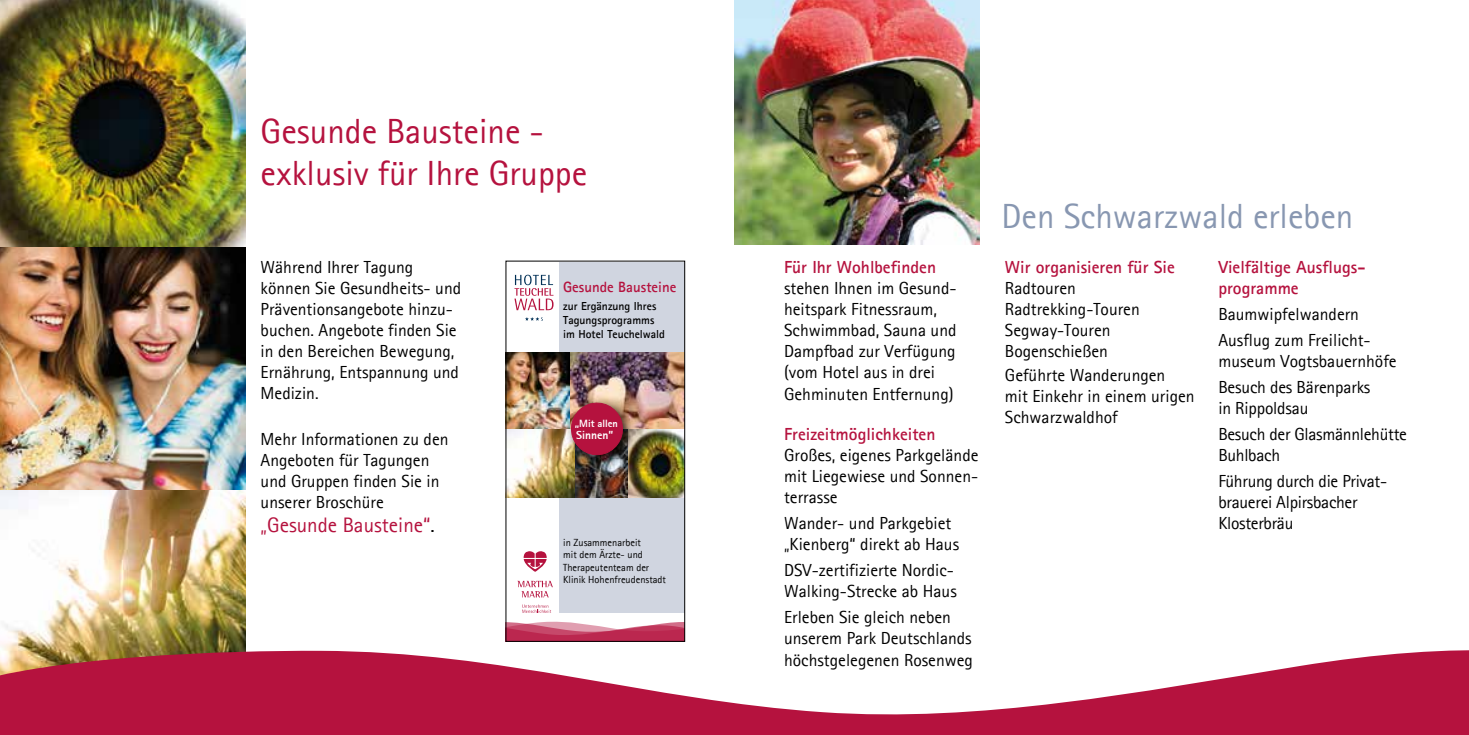
<style>
.page{position:relative;width:1469px;height:735px;background:#fff}
.page>*{position:absolute;margin:0;border:0;box-sizing:border-box;transform-origin:0 0}
.t1{font:35px/42px "Agfa Rotis Sans Serif";color:#b5123e}
.t2{font:35px "Agfa Rotis Sans Serif";color:#8897b1}
.t3{font:21px "Agfa Rotis Sans Serif";color:#b5123e}
.t4{font:17.5px/21px "Agfa Rotis Sans Serif";color:#000}
.t5{font:700 17.5px/21px "Agfa Rotis Sans Serif";color:#b5123e}
.t6{font:700 14.88px "Agfa Rotis Sans Serif";color:#b5123e}
.t7{font:700 11.55px/14px "Agfa Rotis Sans Serif";color:#000}
.t8{font:800 11.55px "Agfa Rotis Sans Serif";letter-spacing:-.005em;color:#fff}
.t9{font:10.33px/12.4px "Agfa Rotis Sans Serif";color:#000}
.t10{font:800 10.33px "Agfa Rotis Sans Serif";letter-spacing:-.005em;color:#fff}
.s1{color:#000}
.s2{font-size:10.67px}
</style>
<div class="page">
<img style="left:0;top:55px;width:246px;height:585px">
<img style="left:0;top:0;width:246px;height:55px">
<img style="left:734px;top:0;width:245px;height:245px">
<svg style="left:0;top:640px;width:1468px;height:94px;fill:#b5123e"></svg>
<div style="left:559px;top:262px;width:126px;height:350px;background:#d0d5e0"></div>
<svg style="left:517px;top:580px;width:36px;height:17px"></svg>
<svg style="left:522px;top:604px;width:29px;height:8px"></svg>
<svg style="left:523px;top:551px;width:23px;height:20px"></svg>
<svg style="left:507px;top:621px;width:176px;height:18px"></svg>
<svg style="left:514px;top:274px;width:39px;height:36px"></svg>
<svg style="left:525px;top:317px;width:18px;height:3px"></svg>
<img style="left:507px;top:352px;width:176px;height:77px">
<img style="left:507px;top:429px;width:122px;height:68px">
<img style="left:629px;top:429px;width:54px;height:68px">
<div style="left:565px;top:397px;width:70px;height:70px;background:#000;opacity:.8"></div>
<img style="left:568px;top:399px;width:57px;height:58px">
<div style="left:505px;top:260px;width:180px;height:381px;border:1px solid #000"></div>
<h1 class="t1" style="left:261px;top:109px;width:328px">Gesunde Bausteine - exklusiv für Ihre Gruppe</h1>
<p class="t4" style="left:261px;top:256px;width:202px">Während Ihrer Tagung können Sie Gesundheits- und<br>Präventionsangebote hinzu&shy;buchen. Angebote finden Sie in den Bereichen Bewegung,<br>Ernährung, Entspannung und<br>Medizin.</p>
<p class="t4" style="left:261px;top:428px;width:189px">Mehr Informationen zu den<br>Angeboten für Tagungen und Gruppen finden Sie in unserer Broschüre</p>
<p class="t3" style="left:261px;top:512px;width:176px">„Gesunde Bausteine“<span class="s1">.</span></p>
<p class="t6" style="left:563px;top:277px;width:115px">Gesunde Bausteine</p>
<p class="t7" style="left:563px;top:298px;width:103px">zur Ergänzung Ihres<br>Tagungsprogramms im Hotel Teuchelwald</p>
<p class="t10" style="left:575px;top:416px;width:45px"><span class="s2">„</span>Mit allen</p>
<p class="t8" style="left:576px;top:428px;width:39px">Sinnen”</p>
<p class="t9" style="left:563px;top:535px;width:104px">in Zusammenarbeit<br>mit dem Ärzte- und<br>Therapeutenteam der<br>Klinik Hohenfreudenstadt</p>
<p class="t5" style="left:784px;top:256px;width:153px">Für Ihr Wohlbefinden</p>
<p class="t4" style="left:784px;top:277px;width:174px">stehen Ihnen im Gesund&shy;heitspark Fitnessraum,<br>Schwimmbad, Sauna und<br>Dampfbad zur Verfügung (vom Hotel aus in drei<br>Gehminuten Entfernung)</p>
<p class="t5" style="left:784px;top:423px;width:153px">Freizeitmöglichkeiten</p>
<p class="t4" style="left:784px;top:444px;width:196px;text-align:justify">Großes, eigenes Parkgelände mit Liegewiese und Sonnen&shy;terrasse</p>
<p class="t4" style="left:784px;top:512px;width:176px">Wander- und Parkgebiet „Kienberg“ direkt ab Haus</p>
<p class="t4" style="left:784px;top:559px;width:174px">DSV-zertifizierte Nordic-<br>Walking-Strecke ab Haus</p>
<p class="t4" style="left:784px;top:606px;width:190px">Erleben Sie gleich neben unserem Park Deutschlands höchstgelegenen Rosenweg</p>
<h1 class="t2" style="left:1001px;top:195px;width:353px">Den Schwarzwald erleben</h1>
<p class="t5" style="left:1005px;top:256px;width:171px">Wir organisieren für Sie</p>
<p class="t4" style="left:1005px;top:277px;width:136px">Radtouren<br>Radtrekking-Touren<br>Segway-Touren<br>Bogenschießen</p>
<p class="t4" style="left:1005px;top:363px;width:191px">Geführte Wanderungen<br>mit Einkehr in einem urigen<br>Schwarzwaldhof</p>
<p class="t5" style="left:1218px;top:256px;width:149px">Vielfältige Ausflugs&shy;programme</p>
<p class="t4" style="left:1218px;top:301px;width:154px;line-height:25.9px">Baumwipfelwandern<br>Ausflug zum Freilicht-</p>
<p class="t4" style="left:1218px;top:348px;width:180px;line-height:25.9px">museum Vogtsbauernhöfe<br>Besuch des Bärenparks</p>
<p class="t4" style="left:1218px;top:395px;width:190px;line-height:25.9px">in Rippoldsau<br>Besuch der Glasmännlehütte</p>
<p class="t4" style="left:1218px;top:442px;width:170px;line-height:25.9px">Buhlbach<br>Führung durch die Privat-</p>
<p class="t4" style="left:1218px;top:491px;width:141px">brauerei Alpirsbacher<br>Klosterbräu</p>
</div>
